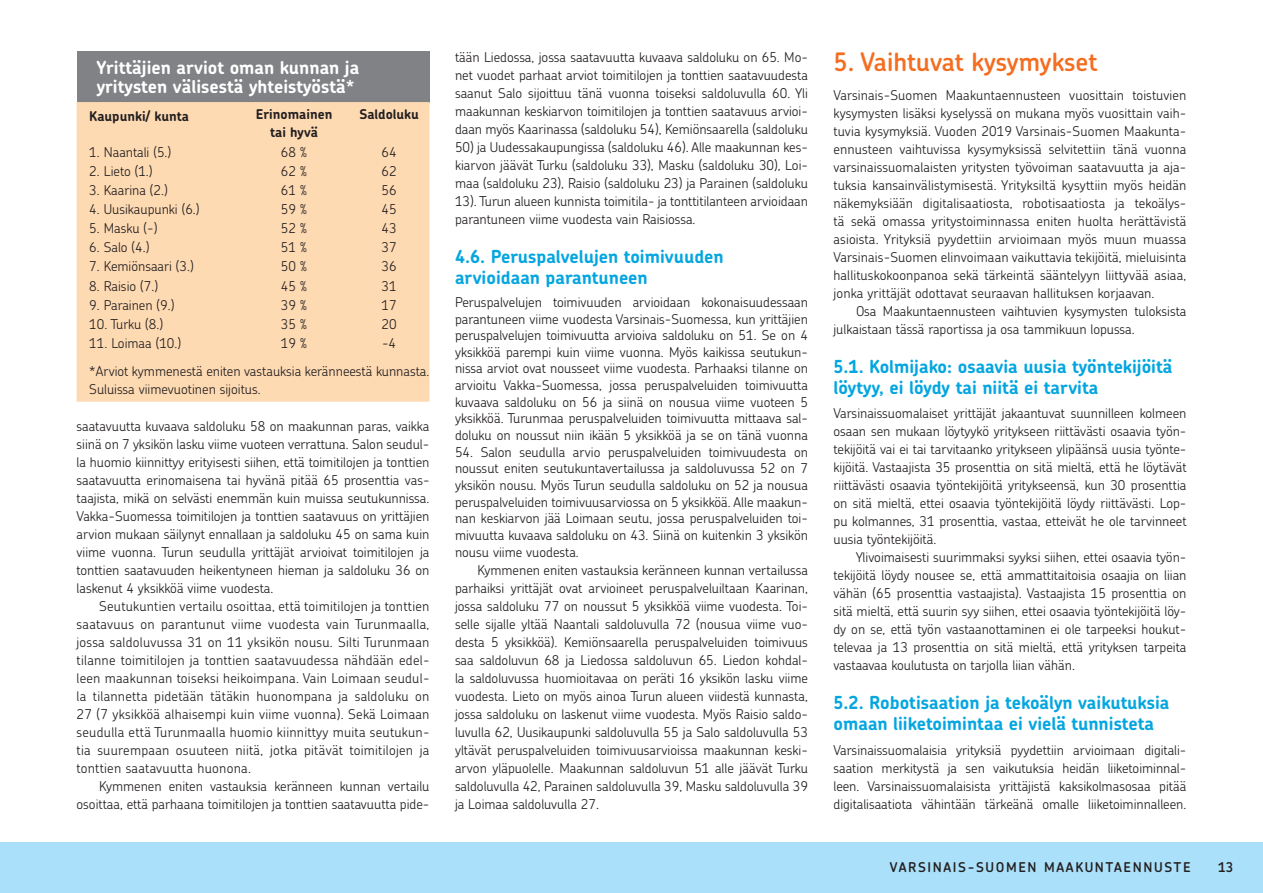
<style>
.page{position:relative;width:1263px;height:893px;background:#fff}
.page>*{position:absolute;margin:0;border:0;box-sizing:border-box;transform-origin:0 0}
.t1{font:600 25.5px "Chevin";color:#f36e21}
.t2{font:700 18px/21px "Chevin";color:#05a6e0}
.t3{font:700 18px/19.5px "Chevin";color:#fff}
.t4{font:300 13.5px/18px "Chevin";color:#231f20;text-align:justify}
.t5{font:700 13.5px/18px "Chevin";color:#231f20;text-align:center}
.t6{font:600 13.5px "Chevin";letter-spacing:.12em;color:#231f20}
</style>
<div class="page">
<div style="left:0;top:842px;width:1263px;height:51px;background:#aae0f9"></div>
<div style="left:77px;top:51px;width:352px;height:51px;background:#808285"></div>
<div style="left:77px;top:102px;width:352px;height:300px;background:#fedab3"></div>
<h2 class="t3" style="left:97px;top:57px;width:264px">Yrittäjien arviot oman kunnan ja yritysten välisestä yhteistyöstä*</h2>
<p class="t5" style="left:89px;top:107px;width:101px">Kaupunki/ kunta</p>
<p class="t5" style="left:256px;top:105px;width:78px">Erinomainen tai hyvä</p>
<p class="t5" style="left:359px;top:105px;width:61px">Saldoluku</p>
<p class="t4" style="left:89px;top:143px;width:83px">1. Naantali (5.)</p>
<p class="t4" style="left:281px;top:143px;width:28px">68 %</p>
<p class="t4" style="left:381px;top:143px;width:17px">64</p>
<p class="t4" style="left:89px;top:162px;width:65px">2. Lieto (1.)</p>
<p class="t4" style="left:281px;top:162px;width:28px">62 %</p>
<p class="t4" style="left:381px;top:162px;width:17px">62</p>
<p class="t4" style="left:89px;top:181px;width:80px">3. Kaarina (2.)</p>
<p class="t4" style="left:281px;top:181px;width:28px">61 %</p>
<p class="t4" style="left:381px;top:181px;width:17px">56</p>
<p class="t4" style="left:89px;top:200px;width:112px">4. Uusikaupunki (6.)</p>
<p class="t4" style="left:281px;top:200px;width:28px">59 %</p>
<p class="t4" style="left:381px;top:200px;width:17px">45</p>
<p class="t4" style="left:89px;top:219px;width:70px">5. Masku (-)</p>
<p class="t4" style="left:281px;top:219px;width:28px">52 %</p>
<p class="t4" style="left:381px;top:219px;width:17px">43</p>
<p class="t4" style="left:89px;top:238px;width:62px">6. Salo (4.)</p>
<p class="t4" style="left:281px;top:238px;width:28px">51 %</p>
<p class="t4" style="left:381px;top:238px;width:17px">37</p>
<p class="t4" style="left:89px;top:257px;width:106px">7. Kemiönsaari (3.)</p>
<p class="t4" style="left:281px;top:257px;width:28px">50 %</p>
<p class="t4" style="left:381px;top:257px;width:17px">36</p>
<p class="t4" style="left:89px;top:276px;width:70px">8. Raisio (7.)</p>
<p class="t4" style="left:281px;top:276px;width:28px">45 %</p>
<p class="t4" style="left:381px;top:276px;width:17px">31</p>
<p class="t4" style="left:89px;top:296px;width:87px">9. Parainen (9.)</p>
<p class="t4" style="left:281px;top:296px;width:28px">39 %</p>
<p class="t4" style="left:381px;top:296px;width:17px">17</p>
<p class="t4" style="left:89px;top:315px;width:75px">10. Turku (8.)</p>
<p class="t4" style="left:281px;top:315px;width:28px">35 %</p>
<p class="t4" style="left:381px;top:315px;width:17px">20</p>
<p class="t4" style="left:89px;top:334px;width:93px">11. Loimaa (10.)</p>
<p class="t4" style="left:281px;top:334px;width:28px">19 %</p>
<p class="t4" style="left:89px;top:329px;width:342px;line-height:27.8px;text-indent:293px">-4 *Arviot kymmenestä eniten vastauksia keränneestä kunnasta.</p>
<p class="t4" style="left:89px;top:380px;width:173px">Suluissa viimevuotinen sijoitus.</p>
<p class="t4" style="left:77px;top:417px;width:354px">saatavuutta kuvaava saldoluku 58 on maakunnan paras, vaikka siinä on 7 yksikön lasku viime vuoteen verrattuna. Salon seudul&shy;la huomio kiinnittyy erityisesti siihen, että toimitilojen ja tonttien saatavuutta erinomaisena tai hyvänä pitää 65 prosenttia vas&shy;taajista, mikä on selvästi enemmän kuin muissa seutukunnissa.<br>Vakka-Suomessa toimitilojen ja tonttien saatavuus on yrittäjien arvion mukaan säilynyt ennallaan ja saldoluku 45 on sama kuin viime vuonna. Turun seudulla yrittäjät arvioivat toimitilojen ja tonttien saatavuuden heikentyneen hieman ja saldoluku 36 on laskenut 4 yksikköä viime vuodesta.</p>
<p class="t4" style="left:77px;top:597px;width:354px;text-indent:23px">Seutukuntien vertailu osoittaa, että toimitilojen ja tonttien saatavuus on parantunut viime vuodesta vain Turunmaalla, jossa saldoluvussa 31 on 11 yksikön nousu. Silti Turunmaan tilanne toimitilojen ja tonttien saatavuudessa nähdään edel&shy;leen maakunnan toiseksi heikoimpana. Vain Loimaan seudul&shy;la tilannetta pidetään tätäkin huonompana ja saldoluku on 27 (7 yksikköä alhaisempi kuin viime vuonna). Sekä Loimaan seudulla että Turunmaalla huomio kiinnittyy muita seutukun&shy;tia suurempaan osuuteen niitä, jotka pitävät toimitilojen ja tonttien saatavuutta huonona.</p>
<p class="t4" style="left:77px;top:777px;width:354px;text-align:right">Kymmenen eniten vastauksia keränneen kunnan vertailu osoittaa, että parhaana toimitilojen ja tonttien saatavuutta pide-</p>
<p class="t4" style="left:455px;top:48px;width:354px">tään Liedossa, jossa saatavuutta kuvaava saldoluku on 65. Mo&shy;net vuodet parhaat arviot toimitilojen ja tonttien saatavuudesta saanut Salo sijoittuu tänä vuonna toiseksi saldoluvulla 60. Yli maakunnan keskiarvon toimitilojen ja tonttien saatavuus arvioi&shy;daan myös Kaarinassa (saldoluku 54), Kemiönsaarella (saldoluku</p>
<p class="t4" style="left:455px;top:138px;width:354px">50) ja Uudessakaupungissa (saldoluku 46). Alle maakunnan kes&shy;kiarvon jäävät Turku (saldoluku 33), Masku (saldoluku 30), Loi&shy;maa (saldoluku 23), Raisio (saldoluku 23) ja Parainen (saldoluku 13). Turun alueen kunnista toimitila- ja tonttitilanteen arvioidaan parantuneen viime vuodesta vain Raisiossa.</p>
<h2 class="t2" style="left:455px;top:245px;width:270px">4.6. Peruspalvelujen toimivuuden arvioidaan parantuneen</h2>
<p class="t4" style="left:455px;top:293px;width:354px;line-height:16.6px">Peruspalvelujen toimivuuden arvioidaan kokonaisuudessaan parantuneen viime vuodesta Varsinais-Suomessa, kun yrittäjien peruspalvelujen toimivuutta arvioiva saldoluku on 51. Se on 4 yksikköä parempi kuin viime vuonna. Myös kaikissa seutukun&shy;nissa arviot ovat nousseet viime vuodesta. Parhaaksi tilanne on arvioitu Vakka-Suomessa, jossa peruspalveluiden toimivuutta kuvaava saldoluku on 56 ja siinä on nousua viime vuoteen 5 yksikköä. Turunmaa peruspalveluiden toimivuutta mittaava sal&shy;doluku on noussut niin ikään 5 yksikköä ja se on tänä vuonna</p>
<p class="t4" style="left:455px;top:443px;width:354px;line-height:16.6px">54. Salon seudulla arvio peruspalveluiden toimivuudesta on noussut eniten seutukuntavertailussa ja saldoluvussa 52 on 7 yksikön nousu. Myös Turun seudulla saldoluku on 52 ja nousua peruspalveluiden toimivuusarviossa on 5 yksikköä. Alle maakun&shy;nan keskiarvon jää Loimaan seutu, jossa peruspalveluiden toi&shy;mivuutta kuvaava saldoluku on 43. Siinä on kuitenkin 3 yksikön nousu viime vuodesta.</p>
<p class="t4" style="left:455px;top:560px;width:354px;text-indent:23px">Kymmenen eniten vastauksia keränneen kunnan vertailussa parhaiksi yrittäjät ovat arvioineet peruspalveluiltaan Kaarinan, jossa saldoluku 77 on noussut 5 yksikköä viime vuodesta. Toi&shy;selle sijalle yltää Naantali saldoluvulla 72 (nousua viime vuo&shy;desta 5 yksikköä). Kemiönsaarella peruspalveluiden toimivuus saa saldoluvun 68 ja Liedossa saldoluvun 65. Liedon kohdal&shy;la saldoluvussa huomioitavaa on peräti 16 yksikön lasku viime vuodesta. Lieto on myös ainoa Turun alueen viidestä kunnasta, jossa saldoluku on laskenut viime vuodesta. Myös Raisio saldo&shy;luvulla 62, Uusikaupunki saldoluvulla 55 ja Salo saldoluvulla 53 yltävät peruspalveluiden toimivuusarvioissa maakunnan keski&shy;arvon yläpuolelle. Maakunnan saldoluvun 51 alle jäävät Turku saldoluvulla 42, Parainen saldoluvulla 39, Masku saldoluvulla 39 ja Loimaa saldoluvulla 27.</p>
<h1 class="t1" style="left:833px;top:46px;width:266px">5. Vaihtuvat kysymykset</h1>
<p class="t4" style="left:833px;top:86px;width:354px">Varsinais-Suomen Maakuntaennusteen vuosittain toistuvien kysymysten lisäksi kyselyssä on mukana myös vuosittain vaih&shy;tuvia kysymyksiä. Vuoden 2019 Varsinais-Suomen Maakunta&shy;ennusteen vaihtuvissa kysymyksissä selvitettiin tänä vuonna varsinaissuomalaisten yritysten työvoiman saatavuutta ja aja&shy;tuksia kansainvälistymisestä. Yrityksiltä kysyttiin myös heidän näkemyksiään digitalisaatiosta, robotisaatiosta ja tekoälys&shy;tä sekä omassa yritystoiminnassa eniten huolta herättävistä asioista. Yrityksiä pyydettiin arvioimaan myös muun muassa Varsinais-Suomen elinvoimaan vaikuttavia tekijöitä, mieluisinta hallituskokoonpanoa sekä tärkeintä sääntelyyn liittyvää asiaa, jonka yrittäjät odottavat seuraavan hallituksen korjaavan.</p>
<p class="t4" style="left:833px;top:302px;width:354px;text-indent:23px">Osa Maakuntaennusteen vaihtuvien kysymysten tuloksista julkaistaan tässä raportissa ja osa tammikuun lopussa.</p>
<h2 class="t2" style="left:833px;top:356px;width:341px">5.1. Kolmijako: osaavia uusia työntekijöitä löytyy, ei löydy tai niitä ei tarvita</h2>
<p class="t4" style="left:833px;top:404px;width:355px">Varsinaissuomalaiset yrittäjät jakaantuvat suunnilleen kolmeen osaan sen mukaan löytyykö yritykseen riittävästi osaavia työn&shy;tekijöitä vai ei tai tarvitaanko yritykseen ylipäänsä uusia työnte&shy;kijöitä. Vastaajista 35 prosenttia on sitä mieltä, että he löytävät riittävästi osaavia työntekijöitä yritykseensä, kun 30 prosenttia on sitä mieltä, ettei osaavia työntekijöitä löydy riittävästi. Lop&shy;pu kolmannes, 31 prosenttia, vastaa, etteivät he ole tarvinneet uusia työntekijöitä.</p>
<p class="t4" style="left:833px;top:548px;width:354px;text-indent:23px">Ylivoimaisesti suurimmaksi syyksi siihen, ettei osaavia työn&shy;tekijöitä löydy nousee se, että ammattitaitoisia osaajia on liian vähän (65 prosenttia vastaajista). Vastaajista 15 prosenttia on sitä mieltä, että suurin syy siihen, ettei osaavia työntekijöitä löy&shy;dy on se, että työn vastaanottaminen ei ole tarpeeksi houkut&shy;televaa ja 13 prosenttia on sitä mieltä, että yrityksen tarpeita vastaavaa koulutusta on tarjolla liian vähän.</p>
<h2 class="t2" style="left:833px;top:692px;width:337px">5.2. Robotisaation ja tekoälyn vaikutuksia omaan liiketoimintaa ei vielä tunnisteta</h2>
<p class="t4" style="left:833px;top:741px;width:354px">Varsinaissuomalaisia yrityksiä pyydettiin arvioimaan digitali&shy;saation merkitystä ja sen vaikutuksia heidän liiketoiminnal&shy;leen. Varsinaissuomalaisista yrittäjistä kaksikolmasosaa pitää digitalisaatiota vähintään tärkeänä omalle liiketoiminnalleen.</p>
<p class="t6" style="left:890px;top:858px;width:302px">VARSINAIS-SUOMEN MAAKUNTAENNUSTE</p>
<p class="t6" style="left:1218px;top:858px;width:17px">13</p>
</div>
